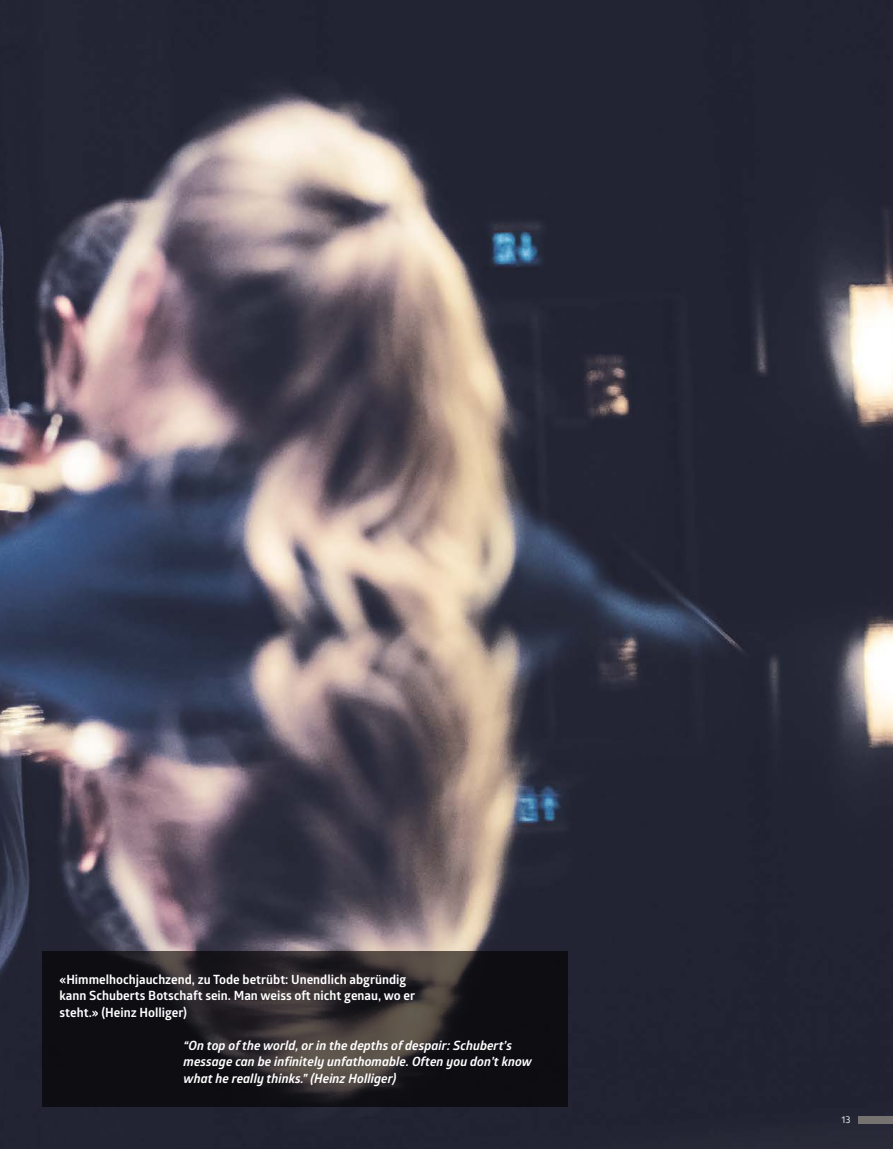
<style>
.page{position:relative;width:893px;height:1149px;background:#fff}
.page>*{position:absolute;margin:0;border:0;box-sizing:border-box;transform-origin:0 0}
.t1{font:italic 700 12.75px/16.5px "Glober";color:#fff}
.t2{font:700 12.75px/16.5px "Glober";color:#fff}
.t3{font:9.75px "Glober";color:#fff}
</style>
<div class="page">
<img style="left:0;top:0;width:893px;height:1148px">
<div style="left:859px;top:1115px;width:34px;height:7px;background:#75726f"></div>
<svg style="left:43px;top:950px;width:525px;height:156px;background:#201d20"></svg>
<p class="t2" style="left:60px;top:970px;width:357px">«Himmelhochjauchzend, zu Tode betrübt: Unendlich abgründig kann Schuberts Botschaft sein. Man weiss oft nicht genau, wo er steht.» (Heinz Holliger)</p>
<p class="t1" style="left:184px;top:1036px;width:350px">“On top of the world, or in the depths of despair: Schubert’s message can be infinitely unfathomable. Often you don’t know what he really thinks.” (Heinz Holliger)</p>
<p class="t3" style="left:841px;top:1112px;width:10px">13</p>
</div>
